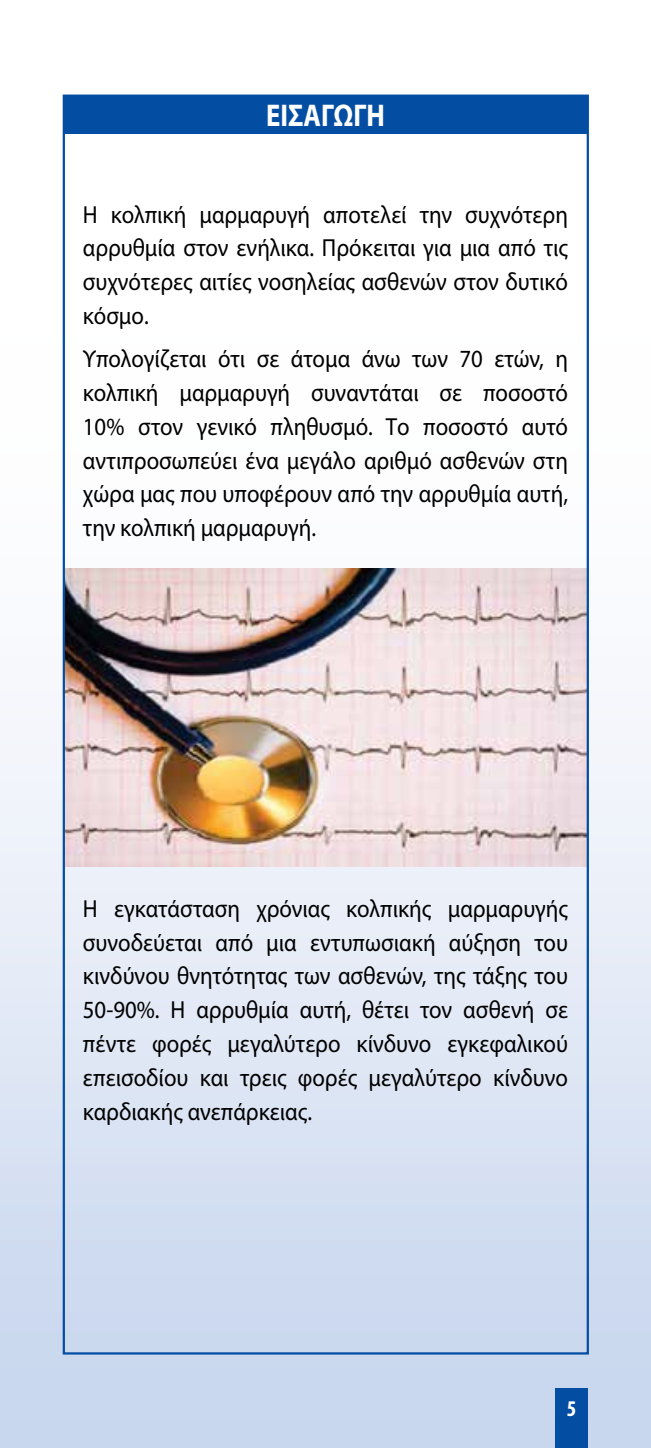
<style>
.page{position:relative;width:651px;height:1448px;background:#fff}
.page>*{position:absolute;margin:0;border:0;box-sizing:border-box;transform-origin:0 0}
.t1{font:700 31.5px "Myriad Pro";color:#fff;scale:.85 1}
.t2{font:24.75px/33.8px "Myriad Pro";color:#000;text-align:justify;scale:.92 1}
.t3{font:700 condensed 22.5px "Myriad Pro";color:#fff}
</style>
<div class="page">
<div style="left:0;top:328px;width:651px;height:1120px;background:linear-gradient(to bottom,#fffffe,#c6d5ed)"></div>
<div style="left:555px;top:1388px;width:32px;height:60px;background:#034ea2"></div>
<div style="left:64px;top:96px;width:523px;height:38px;background:#034ea2"></div>
<img style="left:66px;top:568px;width:520px;height:298px">
<p class="t1" style="left:266px;top:95px;width:141px">ΕΙΣΑΓΩΓΗ</p>
<p class="t2" style="left:83px;top:197px;width:528px">Η κολπική μαρμαρυγή αποτελεί την συχνότερη αρρυθμία στον ενήλικα. Πρόκειται για μια από τις συχνότερες αιτίες νοσηλείας ασθενών στον δυτικό κόσμο.</p>
<p class="t2" style="left:83px;top:342px;width:528px">Υπολογίζεται ότι σε άτομα άνω των 70 ετών, η κολπική μαρμαρυγή συναντάται σε ποσοστό 10% στον γενικό πληθυσμό. Το ποσοστό αυτό αντιπροσωπεύει ένα μεγάλο αριθμό ασθενών στη χώρα μας που υποφέρουν από την αρρυθμία αυτή, την κολπική μαρμαρυγή.</p>
<p class="t2" style="left:83px;top:891px;width:528px">H εγκατάσταση χρόνιας κολπικής μαρμαρυγής συνοδεύεται από μια εντυπωσιακή αύξηση του κινδύνου θνητότητας των ασθενών, της τάξης του 50-90%. Η αρρυθμία αυτή, θέτει τον ασθενή σε πέντε φορές μεγαλύτερο κίνδυνο εγκεφαλικού επεισοδίου και τρεις φορές μεγαλύτερο κίνδυνο καρδιακής ανεπάρκειας.</p>
<p class="t3" style="left:566px;top:1394px;width:11px">5</p>
</div>
